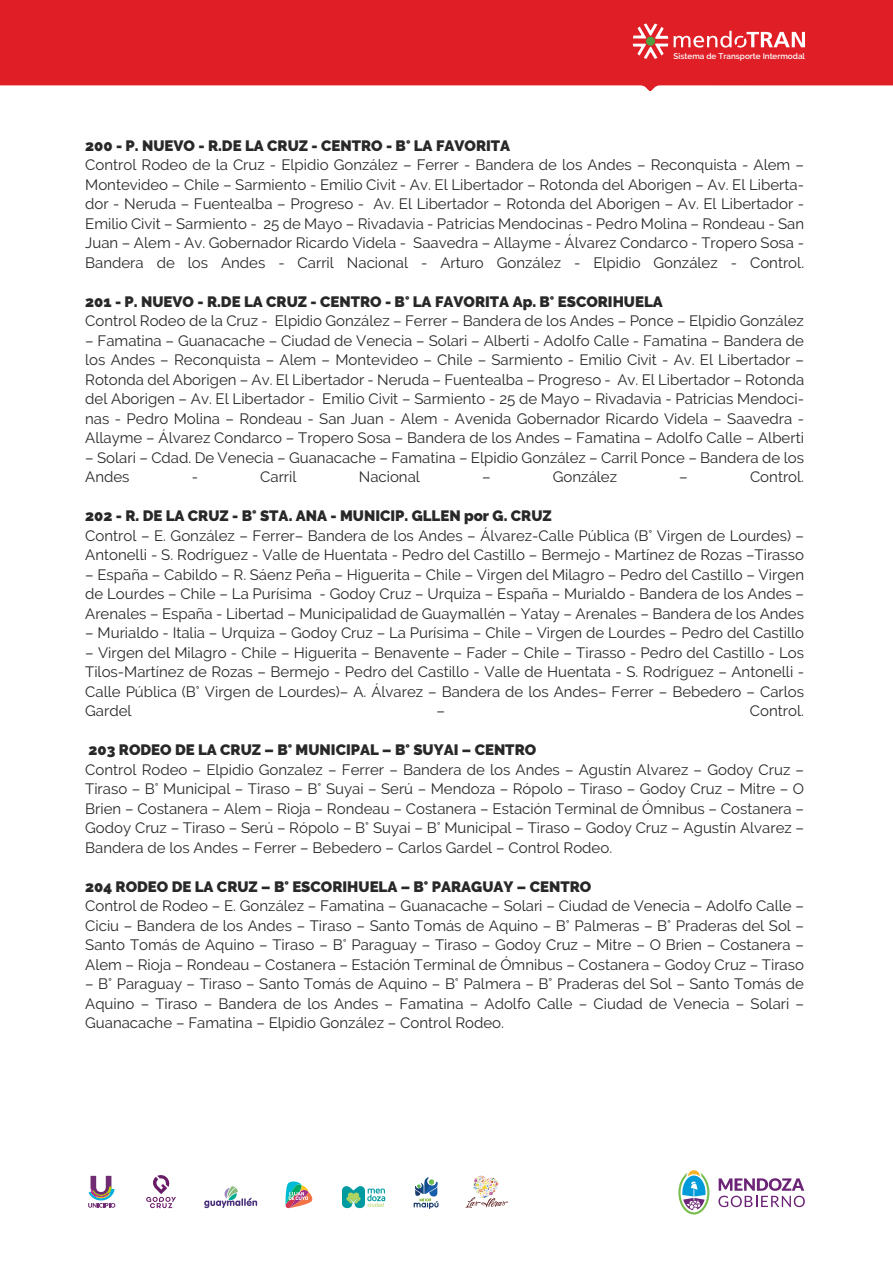
<style>
.page{position:relative;width:893px;height:1263px;background:#fff}
.page>*{position:absolute;margin:0;border:0;box-sizing:border-box;transform-origin:0 0}
.t1{font:15px/19.5px "Raleway";color:#282828;text-align:justify}
.t2{font:900 15px "Raleway";color:#282828}
.t3{font:600 8.25px "Raleway";color:#fff}
</style>
<div class="page">
<div style="left:0;top:0;width:893px;height:91px;background:#e01e26"></div>
<svg style="left:633px;top:23px;width:35px;height:36px"></svg>
<div style="left:646px;top:37px;width:9px;height:9px;background:#519f43;border-radius:50%"></div>
<svg style="left:674px;top:31px;width:131px;height:17px"></svg>
<svg style="left:718px;top:1178px;width:87px;height:29px"></svg>
<svg style="left:678px;top:1170px;width:31px;height:44px"></svg>
<svg style="left:285px;top:1181px;width:27px;height:27px"></svg>
<svg style="left:465px;top:1175px;width:43px;height:33px"></svg>
<svg style="left:204px;top:1186px;width:53px;height:22px"></svg>
<svg style="left:342px;top:1186px;width:43px;height:22px"></svg>
<svg style="left:88px;top:1176px;width:27px;height:32px"></svg>
<svg style="left:146px;top:1175px;width:30px;height:33px"></svg>
<svg style="left:414px;top:1177px;width:24px;height:32px"></svg>
<p class="t3" style="left:674px;top:51px;width:133px">Sistema de Transporte Intermodal</p>
<p class="t2" style="left:85px;top:137px;width:427px">200 - P. NUEVO - R.DE LA CRUZ - CENTRO - B° LA FAVORITA</p>
<p class="t1" style="left:85px;top:155px;width:720px">Control Rodeo de la Cruz - Elpidio González – Ferrer - Bandera de los Andes – Reconquista - Alem – Montevideo – Chile – Sarmiento - Emilio Civit - Av. El Libertador – Rotonda del Aborigen – Av. El Liberta&shy;dor - Neruda – Fuentealba – Progreso - Av. El Libertador – Rotonda del Aborigen – Av. El Libertador - Emilio Civit – Sarmiento - 25 de Mayo – Rivadavia - Patricias Mendocinas - Pedro Molina – Rondeau - San Juan – Alem - Av. Gobernador Ricardo Videla - Saavedra – Allayme - Álvarez Condarco - Tropero Sosa - Bandera de los Andes - Carril Nacional - Arturo González - Elpidio González - Control.</p>
<p class="t2" style="left:85px;top:293px;width:579px">201 - P. NUEVO - R.DE LA CRUZ - CENTRO - B° LA FAVORITA Ap. B° ESCORIHUELA</p>
<p class="t1" style="left:85px;top:311px;width:720px">Control Rodeo de la Cruz - Elpidio González – Ferrer – Bandera de los Andes – Ponce – Elpidio González</p>
<p class="t1" style="left:85px;top:331px;width:720px">– Famatina – Guanacache – Ciudad de Venecia – Solari – Alberti - Adolfo Calle - Famatina – Bandera de los Andes – Reconquista – Alem – Montevideo – Chile – Sarmiento - Emilio Civit - Av. El Libertador – Rotonda del Aborigen – Av. El Libertador - Neruda – Fuentealba – Progreso - Av. El Libertador – Rotonda del Aborigen – Av. El Libertador - Emilio Civit – Sarmiento - 25 de Mayo – Rivadavia - Patricias Mendoci&shy;nas - Pedro Molina – Rondeau - San Juan - Alem - Avenida Gobernador Ricardo Videla – Saavedra - Allayme – Álvarez Condarco – Tropero Sosa – Bandera de los Andes – Famatina – Adolfo Calle – Alberti</p>
<p class="t1" style="left:85px;top:448px;width:720px">– Solari – Cdad. De Venecia – Guanacache – Famatina – Elpidio González – Carril Ponce – Bandera de los<br>Andes</p>
<p class="t1" style="left:192px;top:467px;width:8px">-</p>
<p class="t1" style="left:260px;top:467px;width:38px">Carril</p>
<p class="t1" style="left:359px;top:467px;width:63px">Nacional</p>
<p class="t1" style="left:482px;top:467px;width:10px">–</p>
<p class="t1" style="left:553px;top:467px;width:66px">González</p>
<p class="t1" style="left:679px;top:467px;width:10px">–</p>
<p class="t1" style="left:750px;top:467px;width:56px">Control.</p>
<p class="t2" style="left:85px;top:507px;width:468px">202 - R. DE LA CRUZ - B° STA. ANA - MUNICIP. GLLEN por G. CRUZ</p>
<p class="t1" style="left:85px;top:526px;width:720px">Control – E. González – Ferrer– Bandera de los Andes – Álvarez-Calle Pública (B° Virgen de Lourdes) –<br>Antonelli - S. Rodríguez - Valle de Huentata - Pedro del Castillo – Bermejo - Martínez de Rozas –Tirasso</p>
<p class="t1" style="left:85px;top:565px;width:720px">– España – Cabildo – R. Sáenz Peña – Higuerita – Chile – Virgen del Milagro – Pedro del Castillo – Virgen de Lourdes – Chile – La Purísima - Godoy Cruz – Urquiza – España – Murialdo - Bandera de los Andes – Arenales – España - Libertad – Municipalidad de Guaymallén – Yatay – Arenales – Bandera de los Andes</p>
<p class="t1" style="left:85px;top:623px;width:720px">– Murialdo - Italia – Urquiza – Godoy Cruz – La Purísima – Chile – Virgen de Lourdes – Pedro del Castillo</p>
<p class="t1" style="left:85px;top:643px;width:720px">– Virgen del Milagro - Chile – Higuerita – Benavente – Fader – Chile – Tirasso - Pedro del Castillo - Los Tilos-Martínez de Rozas – Bermejo - Pedro del Castillo - Valle de Huentata - S. Rodríguez – Antonelli - Calle Pública (B° Virgen de Lourdes)– A. Álvarez – Bandera de los Andes– Ferrer – Bebedero – Carlos Gardel</p>
<p class="t1" style="left:437px;top:701px;width:10px">–</p>
<p class="t1" style="left:750px;top:701px;width:56px">Control.</p>
<p class="t2" style="left:89px;top:741px;width:449px">203 RODEO DE LA CRUZ – B° MUNICIPAL – B° SUYAI – CENTRO</p>
<p class="t1" style="left:85px;top:760px;width:720px">Control Rodeo – Elpidio Gonzalez – Ferrer – Bandera de los Andes – Agustín Alvarez – Godoy Cruz – Tiraso – B° Municipal – Tiraso – B° Suyai – Serú – Mendoza – Rópolo – Tiraso – Godoy Cruz – Mitre – O Brien – Costanera – Alem – Rioja – Rondeau – Costanera – Estación Terminal de Ómnibus – Costanera – Godoy Cruz – Tiraso – Serú – Rópolo – B° Suyai – B° Municipal – Tiraso – Godoy Cruz – Agustín Alvarez – Bandera de los Andes – Ferrer – Bebedero – Carlos Gardel – Control Rodeo.</p>
<p class="t2" style="left:85px;top:878px;width:508px">204 RODEO DE LA CRUZ – B° ESCORIHUELA – B° PARAGUAY – CENTRO</p>
<p class="t1" style="left:85px;top:896px;width:720px">Control de Rodeo – E. González – Famatina – Guanacache – Solari – Ciudad de Venecia – Adolfo Calle – Ciciu – Bandera de los Andes – Tiraso – Santo Tomás de Aquino – B° Palmeras – B° Praderas del Sol – Santo Tomás de Aquino – Tiraso – B° Paraguay – Tiraso – Godoy Cruz – Mitre – O Brien – Costanera – Alem – Rioja – Rondeau – Costanera – Estación Terminal de Ómnibus – Costanera – Godoy Cruz – Tiraso</p>
<p class="t1" style="left:85px;top:974px;width:720px">– B° Paraguay – Tiraso – Santo Tomás de Aquino – B° Palmera – B° Praderas del Sol – Santo Tomás de Aquino – Tiraso – Bandera de los Andes – Famatina – Adolfo Calle – Ciudad de Venecia – Solari – Guanacache – Famatina – Elpidio González – Control Rodeo.</p>
</div>
